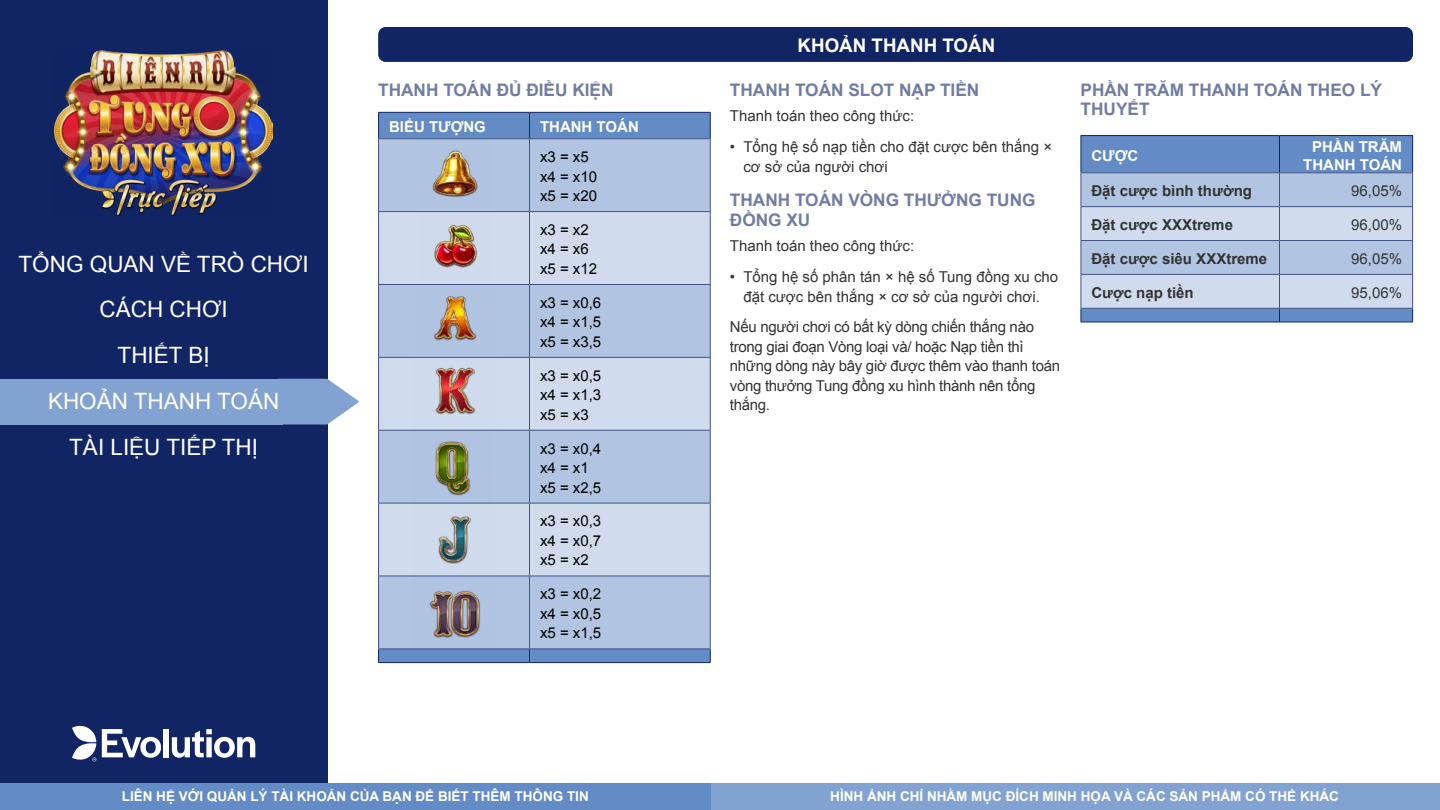
<style>
.page{position:relative;width:1440px;height:810px;background:#fff}
.page>*{position:absolute;margin:0;border:0;box-sizing:border-box;transform-origin:0 0}
.t1{font:22.5px/45.8px "Arial";color:#fff;text-align:center}
.t2{font:700 18.75px "Arial";color:#fff}
.t3{font:700 17.25px/19.5px "Arial";color:#707ca3}
.t4{font:15px/19.5px "Arial";color:#333}
.t5{font:15px/19.5px "Arial";letter-spacing:-.02em;color:#333}
.t6{font:15px/19.5px "Arial";color:#000;text-align:justify}
.t7{font:700 15px "Arial";color:#333}
.t8{font:700 15px/18px "Arial";color:#fff;text-align:center}
.t9{font:700 13.5px "Arial";color:#fff}
</style>
<div class="page">
<div style="left:0;top:783px;width:1440px;height:27px;background:#82a2d1"></div>
<div style="left:0;top:783px;width:711px;height:27px;background:#638bc6"></div>
<div style="left:0;top:0;width:327px;height:783px;background:#112565"></div>
<svg style="left:102px;top:729px;width:59px;height:29px"></svg>
<div style="left:163px;top:729px;width:6px;height:28px;background:#fff"></div>
<svg style="left:172px;top:729px;width:83px;height:29px"></svg>
<svg style="left:72px;top:726px;width:24px;height:35px"></svg>
<img style="left:55px;top:50px;width:218px;height:166px">
<div style="left:379px;top:113px;width:331px;height:550px;background:#638bc6"></div>
<div style="left:379px;top:139px;width:331px;height:509px;background:#b1c5e2"></div>
<svg style="left:379px;top:212px;width:331px;height:364px;background:#c2d2e8"></svg>
<hr style="left:378px;top:112px;width:152px;height:1px;background:#112565">
<svg style="left:378px;top:113px;width:1px;height:25px"></svg>
<hr style="left:530px;top:112px;width:181px;height:1px;background:#112565">
<svg style="left:529px;top:113px;width:1px;height:25px"></svg>
<svg style="left:710px;top:113px;width:1px;height:25px"></svg>
<svg style="left:378px;top:649px;width:1px;height:13px"></svg>
<svg style="left:529px;top:649px;width:1px;height:13px"></svg>
<svg style="left:710px;top:649px;width:1px;height:13px"></svg>
<hr style="left:378px;top:662px;width:151px;height:1px;background:#112565">
<hr style="left:530px;top:662px;width:181px;height:1px;background:#112565">
<hr style="left:378px;top:138px;width:152px;height:1px;background:#415184">
<hr style="left:378px;top:139px;width:1px;height:72px;background:#415184">
<hr style="left:530px;top:138px;width:181px;height:1px;background:#415184">
<hr style="left:529px;top:139px;width:1px;height:72px;background:#415184">
<hr style="left:710px;top:139px;width:1px;height:72px;background:#415184">
<hr style="left:378px;top:211px;width:152px;height:1px;background:#415184">
<hr style="left:378px;top:212px;width:1px;height:72px;background:#415184">
<hr style="left:530px;top:211px;width:181px;height:1px;background:#415184">
<hr style="left:529px;top:212px;width:1px;height:72px;background:#415184">
<hr style="left:710px;top:212px;width:1px;height:72px;background:#415184">
<hr style="left:378px;top:284px;width:152px;height:1px;background:#415184">
<hr style="left:378px;top:285px;width:1px;height:72px;background:#415184">
<hr style="left:530px;top:284px;width:181px;height:1px;background:#415184">
<hr style="left:529px;top:285px;width:1px;height:72px;background:#415184">
<hr style="left:710px;top:285px;width:1px;height:72px;background:#415184">
<hr style="left:378px;top:357px;width:152px;height:1px;background:#415184">
<hr style="left:378px;top:358px;width:1px;height:72px;background:#415184">
<hr style="left:530px;top:357px;width:181px;height:1px;background:#415184">
<hr style="left:529px;top:358px;width:1px;height:72px;background:#415184">
<hr style="left:710px;top:358px;width:1px;height:72px;background:#415184">
<hr style="left:378px;top:430px;width:152px;height:1px;background:#415184">
<hr style="left:378px;top:431px;width:1px;height:72px;background:#415184">
<hr style="left:530px;top:430px;width:181px;height:1px;background:#415184">
<hr style="left:529px;top:431px;width:1px;height:72px;background:#415184">
<hr style="left:710px;top:431px;width:1px;height:72px;background:#415184">
<hr style="left:378px;top:503px;width:152px;height:1px;background:#415184">
<hr style="left:378px;top:503px;width:1px;height:73px;background:#415184">
<hr style="left:530px;top:503px;width:181px;height:1px;background:#415184">
<hr style="left:529px;top:503px;width:1px;height:73px;background:#415184">
<hr style="left:710px;top:503px;width:1px;height:73px;background:#415184">
<hr style="left:378px;top:576px;width:152px;height:1px;background:#415184">
<hr style="left:378px;top:576px;width:1px;height:72px;background:#415184">
<hr style="left:530px;top:576px;width:181px;height:1px;background:#415184">
<hr style="left:529px;top:576px;width:1px;height:72px;background:#415184">
<hr style="left:710px;top:576px;width:1px;height:72px;background:#415184">
<hr style="left:378px;top:648px;width:152px;height:1px;background:#415184">
<hr style="left:530px;top:648px;width:181px;height:1px;background:#415184">
<img style="left:420px;top:139px;width:69px;height:68px">
<img style="left:420px;top:212px;width:72px;height:69px">
<img style="left:416px;top:285px;width:79px;height:71px">
<img style="left:413px;top:358px;width:83px;height:72px">
<img style="left:413px;top:431px;width:80px;height:72px">
<img style="left:412px;top:503px;width:84px;height:145px">
<div style="left:1082px;top:136px;width:330px;height:36px;background:#638bc6"></div>
<hr style="left:1081px;top:135px;width:199px;height:1px;background:#112565">
<hr style="left:1081px;top:136px;width:1px;height:36px;background:#112565">
<hr style="left:1280px;top:135px;width:133px;height:1px;background:#112565">
<hr style="left:1279px;top:136px;width:1px;height:36px;background:#112565">
<hr style="left:1412px;top:136px;width:1px;height:36px;background:#112565">
<svg style="left:1081px;top:173px;width:332px;height:149px;background:#b6c9e3"></svg>
<hr style="left:1081px;top:322px;width:198px;height:1px;background:#112565">
<hr style="left:1280px;top:322px;width:133px;height:1px;background:#112565">
<hr style="left:1081px;top:172px;width:199px;height:1px;background:#415184">
<hr style="left:1081px;top:173px;width:1px;height:33px;background:#415184">
<hr style="left:1280px;top:172px;width:133px;height:1px;background:#415184">
<hr style="left:1279px;top:173px;width:1px;height:33px;background:#415184">
<hr style="left:1412px;top:173px;width:1px;height:33px;background:#415184">
<hr style="left:1081px;top:206px;width:199px;height:1px;background:#415184">
<hr style="left:1081px;top:207px;width:1px;height:33px;background:#415184">
<hr style="left:1280px;top:206px;width:133px;height:1px;background:#415184">
<hr style="left:1279px;top:207px;width:1px;height:33px;background:#415184">
<hr style="left:1412px;top:207px;width:1px;height:33px;background:#415184">
<hr style="left:1081px;top:240px;width:199px;height:1px;background:#415184">
<hr style="left:1081px;top:241px;width:1px;height:33px;background:#415184">
<hr style="left:1280px;top:240px;width:133px;height:1px;background:#415184">
<hr style="left:1279px;top:241px;width:1px;height:33px;background:#415184">
<hr style="left:1412px;top:241px;width:1px;height:33px;background:#415184">
<hr style="left:1081px;top:274px;width:199px;height:1px;background:#415184">
<hr style="left:1081px;top:275px;width:1px;height:33px;background:#415184">
<hr style="left:1280px;top:274px;width:133px;height:1px;background:#415184">
<hr style="left:1279px;top:275px;width:1px;height:33px;background:#415184">
<hr style="left:1412px;top:275px;width:1px;height:33px;background:#415184">
<hr style="left:1081px;top:308px;width:199px;height:1px;background:#415184">
<hr style="left:1280px;top:308px;width:133px;height:1px;background:#415184">
<div style="left:378px;top:27px;width:1035px;height:35px;background:#112565;border-radius:8px"></div>
<div style="left:0;top:379px;width:283px;height:46px;background:#82a2d1"></div>
<svg style="left:283px;top:379px;width:76px;height:46px"></svg>
<h1 class="t1" style="left:19px;top:241px;width:292px">TỔNG QUAN VỀ TRÒ CHƠI<br>CÁCH CHƠI<br>THIẾT BỊ<br>KHOẢN THANH TOÁN</h1>
<h1 class="t1" style="left:69px;top:424px;width:190px">TÀI LIỆU TIẾP THỊ</h1>
<p class="t3" style="left:378px;top:80px;width:237px">THANH TOÁN ĐỦ ĐIỀU KIỆN</p>
<p class="t8" style="left:389px;top:118px;width:98px">BIỂU TƯỢNG</p>
<p class="t8" style="left:540px;top:118px;width:100px">THANH TOÁN</p>
<p class="t6" style="left:540px;top:147px;width:59px;text-align:left">x3 = x5 x4 = x10 x5 = x20</p>
<p class="t6" style="left:540px;top:220px;width:59px;text-align:left">x3 = x2 x4 = x6 x5 = x12</p>
<p class="t6" style="left:540px;top:293px;width:63px">x3 = x0,6 x4 = x1,5 x5 = x3,5</p>
<p class="t6" style="left:540px;top:366px;width:63px">x3 = x0,5 x4 = x1,3 x5 = x3</p>
<p class="t6" style="left:540px;top:439px;width:63px;text-align:left">x3 = x0,4 x4 = x1 x5 = x2,5</p>
<p class="t6" style="left:540px;top:512px;width:63px">x3 = x0,3 x4 = x0,7 x5 = x2</p>
<p class="t6" style="left:540px;top:584px;width:63px">x3 = x0,2 x4 = x0,5 x5 = x1,5</p>
<p class="t2" style="left:798px;top:33px;width:199px">KHOẢN THANH TOÁN</p>
<p class="t3" style="left:730px;top:80px;width:251px">THANH TOÁN SLOT NẠP TIỀN</p>
<p class="t4" style="left:730px;top:107px;width:186px">Thanh toán theo công thức:</p>
<p class="t4" style="left:743px;top:137px;width:310px;text-indent:-14px">• Tổng hệ số nạp tiền cho đặt cược bên thắng × cơ sở của người chơi</p>
<p class="t3" style="left:730px;top:191px;width:307px">THANH TOÁN VÒNG THƯỞNG TUNG<br>ĐỒNG XU</p>
<p class="t4" style="left:730px;top:237px;width:186px">Thanh toán theo công thức:</p>
<p class="t4" style="left:730px;top:267px;width:330px;text-align:center">• Tổng hệ số phân tán × hệ số Tung đồng xu cho đặt cược bên thắng × cơ sở của người chơi.</p>
<p class="t5" style="left:730px;top:318px;width:332px">Nếu người chơi có bất kỳ dòng chiến thắng nào trong giai đoạn Vòng loại và/ hoặc Nạp tiền thì những dòng này bây giờ được thêm vào thanh toán vòng thưởng Tung đồng xu hinh thành nên tổng</p>
<p class="t4" style="left:920px;top:378px;width:5px">̀</p>
<p class="t4" style="left:730px;top:396px;width:42px">thắng.</p>
<p class="t3" style="left:1081px;top:80px;width:303px">PHẦN TRĂM THANH TOÁN THEO LÝ<br>THUYẾT</p>
<p class="t8" style="left:1091px;top:147px;width:48px">CƯỢC</p>
<p class="t8" style="left:1303px;top:138px;width:100px">PHẦN TRĂM<br>THANH TOÁN</p>
<p class="t7" style="left:1091px;top:181px;width:162px">Đặt cược bình thường</p>
<p class="t4" style="left:1351px;top:181px;width:52px">96,05%</p>
<p class="t7" style="left:1091px;top:215px;width:143px">Đặt cược XXXtreme</p>
<p class="t4" style="left:1351px;top:215px;width:52px">96,00%</p>
<p class="t7" style="left:1091px;top:249px;width:177px">Đặt cược siêu XXXtreme</p>
<p class="t4" style="left:1351px;top:249px;width:52px">96,05%</p>
<p class="t7" style="left:1091px;top:283px;width:104px">Cược nạp tiền</p>
<p class="t4" style="left:1351px;top:283px;width:52px">95,06%</p>
<p class="t9" style="left:122px;top:788px;width:469px">LIÊN HỆ VỚI QUẢN LÝ TÀI KHOẢN CỦA BẠN ĐỂ BIẾT THÊM THÔNG TIN</p>
<p class="t9" style="left:830px;top:788px;width:510px">HÌNH ẢNH CHỈ NHẰM MỤC ĐÍCH MINH HỌA VÀ CÁC SẢN PHẨM CÓ THỂ KHÁC</p>
</div>
